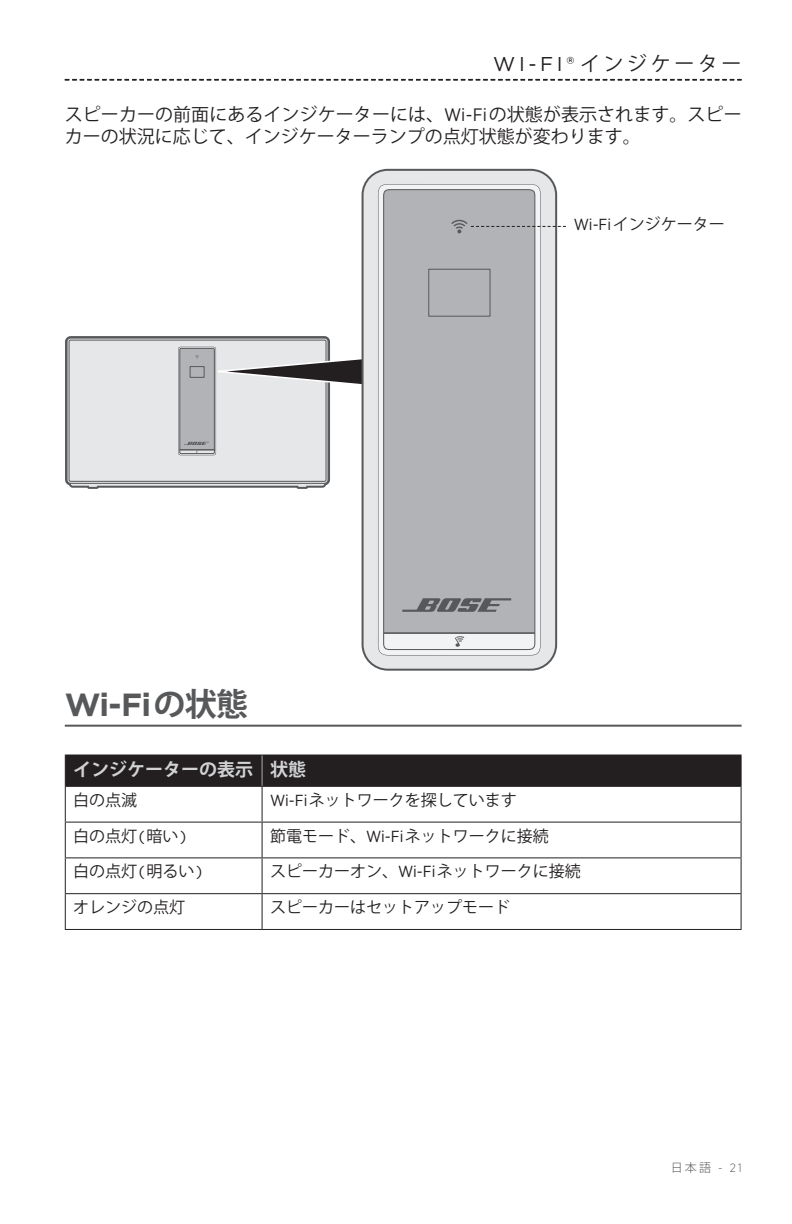
<style>
.page{position:relative;width:792px;height:1224px;background:#fff}
.page>*{position:absolute;margin:0;border:0;box-sizing:border-box;transform-origin:0 0}
.Text_Head_1{font:700 32px "Gotham";color:#57585a}
.Section_Head_toc_lef{font:20px "Koz Go Pro";letter-spacing:.18em;color:#231f20}
.Text{font:18px/22px "Koz Go Pro";letter-spacing:.005em;color:#231f20}
.Text_Table_Head_1{font:700 18px "Koz Go Pro";color:#d1d2d4}
.Text_Table{font:16px "Koz Go Pro";color:#231f20}
.Callout{font:16px "Koz Go Pro";color:#231f20}
.t1{font:300 12px "Koz Go Pro";color:#57585a}
.s1{font-family:"Gotham"}
.s2{font-family:"Gotham Narrow"}
.s3{font-family:"Koz Go Pro"}
</style>
<div class="page">
<svg style="left:65px;top:79px;width:677px;height:1px"></svg>
<hr style="left:65px;top:725px;width:677px;height:2px;background:#57585a">
<svg style="left:65px;top:336px;width:265px;height:153px;background:#919293"></svg>
<div style="left:67px;top:338px;width:261px;height:145px;background:#e6e7e9;border-radius:4px"></div>
<div style="left:67px;top:338px;width:261px;height:146px;border:1px solid #57585a;border-radius:4px"></div>
<div style="left:69px;top:340px;width:257px;height:142px;border:1px solid #57585a;border-radius:2px"></div>
<svg style="left:178px;top:347px;width:184px;height:108px"></svg>
<svg style="left:362px;top:169px;width:195px;height:502px;background:#d6d7d9"></svg>
<svg style="left:378px;top:184px;width:163px;height:472px;fill:#f2f3f4"></svg>
<div style="left:384px;top:190px;width:151px;height:460px;background:#b2b3b7;border-radius:7px"></div>
<div style="left:383px;top:189px;width:152px;height:461px;border:1px solid #57585a;border-radius:7px"></div>
<div style="left:428px;top:269px;width:63px;height:48px;border:1px solid #57585a"></div>
<svg style="left:402px;top:598px;width:109px;height:14px"></svg>
<svg style="left:384px;top:632px;width:151px;height:18px;background:#d7d8da"></svg>
<svg style="left:451px;top:220px;width:115px;height:13px"></svg>
<div style="left:66px;top:756px;width:675px;height:30px;background:#231f20"></div>
<hr style="left:65px;top:787px;width:1px;height:35px;background:#231f20">
<hr style="left:741px;top:787px;width:1px;height:35px;background:#231f20">
<hr style="left:65px;top:823px;width:1px;height:34px;background:#231f20">
<hr style="left:741px;top:823px;width:1px;height:34px;background:#231f20">
<hr style="left:65px;top:858px;width:1px;height:35px;background:#231f20">
<hr style="left:741px;top:858px;width:1px;height:35px;background:#231f20">
<hr style="left:65px;top:894px;width:1px;height:35px;background:#231f20">
<hr style="left:741px;top:894px;width:1px;height:35px;background:#231f20">
<hr style="left:65px;top:929px;width:197px;height:1px;background:#231f20">
<hr style="left:262px;top:929px;width:480px;height:1px;background:#231f20">
<hr style="left:262px;top:787px;width:1px;height:35px;background:#231f20">
<hr style="left:65px;top:822px;width:197px;height:1px;background:#231f20">
<hr style="left:262px;top:822px;width:480px;height:1px;background:#231f20">
<hr style="left:262px;top:823px;width:1px;height:34px;background:#231f20">
<hr style="left:65px;top:857px;width:197px;height:1px;background:#231f20">
<hr style="left:262px;top:857px;width:480px;height:1px;background:#231f20">
<hr style="left:262px;top:858px;width:1px;height:35px;background:#231f20">
<hr style="left:65px;top:893px;width:197px;height:1px;background:#231f20">
<hr style="left:262px;top:893px;width:480px;height:1px;background:#231f20">
<hr style="left:262px;top:894px;width:1px;height:35px;background:#231f20">
<hr style="left:65px;top:755px;width:197px;height:1px;background:#231f20">
<hr style="left:65px;top:756px;width:1px;height:30px;background:#231f20">
<hr style="left:262px;top:755px;width:480px;height:1px;background:#231f20">
<hr style="left:741px;top:756px;width:1px;height:30px;background:#231f20">
<hr style="left:65px;top:786px;width:197px;height:1px;background:#231f20">
<hr style="left:262px;top:786px;width:480px;height:1px;background:#231f20">
<hr style="left:262px;top:756px;width:1px;height:30px;background:#a8a9ad">
<p class="Section_Head_toc_lef" style="left:493px;top:51px;width:250px"><span class="s1">WI-FI®</span>インジケーター</p>
<p class="Text" style="left:65px;top:104px;width:678px">スピーカーの前面にあるインジケーターには、<span class="s2">Wi-Fi</span>の状態が表示されます。スピーカーの状況に応じて、インジケーターランプの点灯状態が変わります。</p>
<p class="Text_Head_1" style="left:65px;top:683px;width:185px">Wi-Fi<span class="s3">の状態</span></p>
<p class="Callout" style="left:574px;top:214px;width:152px"><span class="s2">Wi-Fi</span>インジケーター</p>
<p class="Text_Table_Head_1" style="left:73px;top:758px;width:181px">インジケーターの表示</p>
<p class="Text_Table_Head_1" style="left:270px;top:758px;width:37px">状態</p>
<p class="Text_Table" style="left:73px;top:790px;width:65px">白の点滅</p>
<p class="Text_Table" style="left:270px;top:790px;width:248px"><span class="s2">Wi-Fi</span>ネットワークを探しています</p>
<p class="Text_Table" style="left:73px;top:825px;width:114px">白の点灯<span class="s2">(</span>暗い<span class="s2">)</span></p>
<p class="Text_Table" style="left:270px;top:825px;width:280px">節電モード、<span class="s2">Wi-Fi</span>ネットワークに接続</p>
<p class="Text_Table" style="left:73px;top:861px;width:130px">白の点灯<span class="s2">(</span>明るい<span class="s2">)</span></p>
<p class="Text_Table" style="left:270px;top:861px;width:312px">スピーカーオン、<span class="s2">Wi-Fi</span>ネットワークに接続</p>
<p class="Text_Table" style="left:73px;top:897px;width:113px">オレンジの点灯</p>
<p class="Text_Table" style="left:270px;top:897px;width:241px">スピーカーはセットアップモード</p>
<p class="t1" style="left:671px;top:1160px;width:72px">日本語 <span class="s2">- 21</span></p>
</div>
